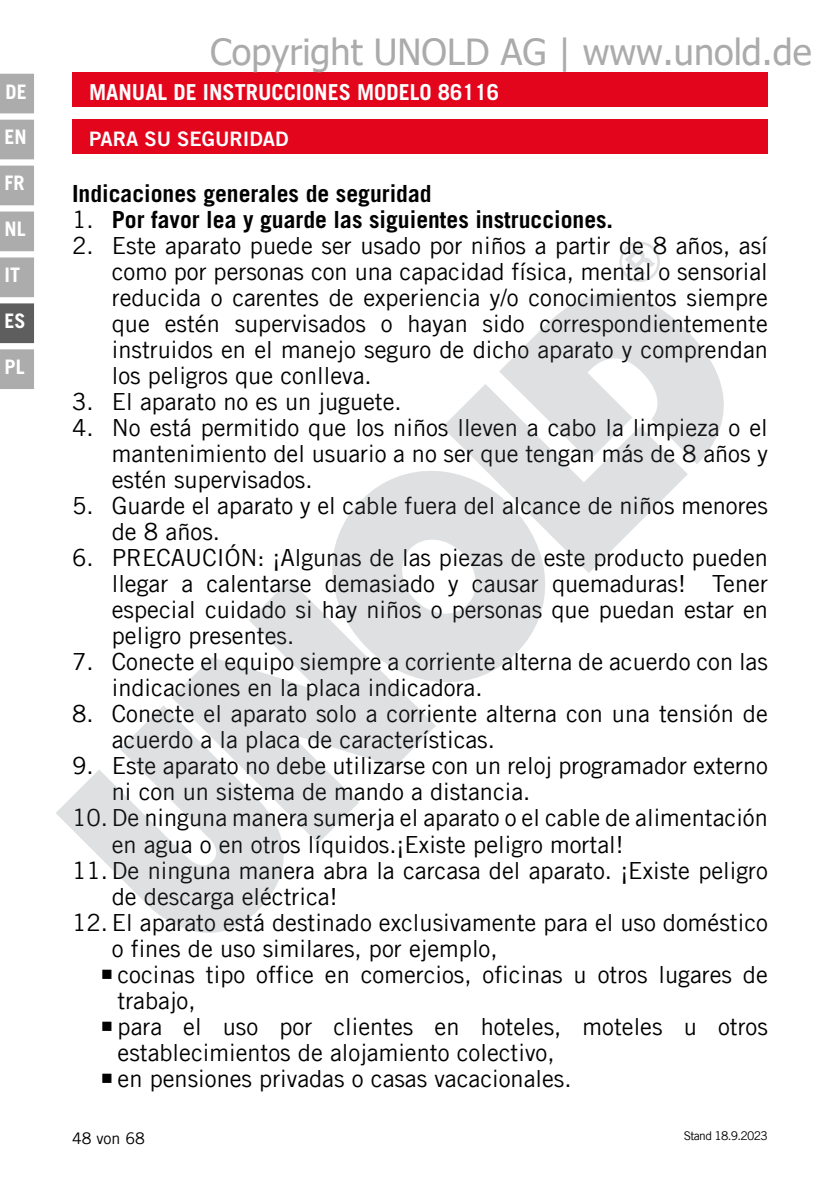
<style>
.page{position:relative;width:840px;height:1191px;background:#fff}
.page>*{position:absolute;margin:0;border:0;box-sizing:border-box;transform-origin:0 0}
.t1{font:36px "Tahoma";color:#ababab}
.t2{font:23.6px/26px "Trade Gothic LT Com";color:#000}
.t3{font:700 23.6px "Trade Gothic LT Com";color:#000}
.t4{font:700 22px "Trade Gothic LT Com";color:#fff}
.t5{font:20px "Trade Gothic LT Com Bd 2";color:#fff}
.t6{font:700 20px "Trade Gothic LT Com";color:#fff}
.t7{font:16px "Trade Gothic LT Com";color:#000}
.t8{font:12px "Trade Gothic LT Com";letter-spacing:-.055em;color:#000}
.s1{font-weight:400}
</style>
<div class="page">
<div style="left:0;top:74px;width:34px;height:39px;background:#acacac"></div>
<div style="left:0;top:120px;width:34px;height:39px;background:#acacac"></div>
<div style="left:0;top:166px;width:34px;height:39px;background:#acacac"></div>
<div style="left:0;top:211px;width:34px;height:40px;background:#acacac"></div>
<div style="left:0;top:257px;width:34px;height:40px;background:#acacac"></div>
<div style="left:0;top:303px;width:34px;height:40px;background:#5f5e5e"></div>
<div style="left:0;top:349px;width:34px;height:40px;background:#acacac"></div>
<div style="left:72px;top:72px;width:695px;height:34px;background:#e3051b"></div>
<div style="left:72px;top:119px;width:695px;height:34px;background:#e3051b"></div>
<svg style="left:543px;top:293px;width:181px;height:182px;fill:#dee0e1"></svg>
<svg style="left:442px;top:328px;width:245px;height:245px;fill:#dee0e1"></svg>
<svg style="left:332px;top:428px;width:255px;height:254px;fill:#dee0e1"></svg>
<svg style="left:172px;top:579px;width:264px;height:264px;fill:#dee0e1"></svg>
<svg style="left:56px;top:702px;width:260px;height:231px;fill:#dee0e1"></svg>
<svg style="left:619px;top:241px;width:41px;height:41px"></svg>
<p class="t6" style="left:6px;top:80px;width:23px">DE</p>
<p class="t6" style="left:5px;top:125px;width:24px">EN</p>
<p class="t6" style="left:5px;top:171px;width:22px">FR</p>
<p class="t6" style="left:5px;top:217px;width:23px">NL</p>
<p class="t6" style="left:5px;top:262px;width:17px">IT</p>
<p class="t6" style="left:5px;top:308px;width:23px">ES</p>
<p class="t6" style="left:5px;top:354px;width:22px">PL</p>
<h1 class="t1" style="left:210px;top:27px;width:602px">Copyright UNOLD AG | www.unold.de</h1>
<p class="t4" style="left:89px;top:78px;width:411px">MANUAL DE INSTRUCCIONES MODELO 86116</p>
<p class="t5" style="left:89px;top:126px;width:201px">PARA SU SEGURIDAD</p>
<p class="t3" style="left:72px;top:179px;width:361px">Indicaciones generales de seguridad</p>
<p class="t3" style="left:72px;top:205px;width:542px"><span class="s1">1.</span> Por favor lea y guarde las siguientes instrucciones.</p>
<p class="t2" style="left:112px;top:232px;width:657px;text-align:justify;text-indent:-40px">2. Este aparato puede ser usado por niños a partir de 8 años, así como por personas con una capacidad física, mental o sensorial reducida o carentes de experiencia y/o conocimientos siempre que estén supervisados o hayan sido correspondientemente instruidos en el manejo seguro de dicho aparato y comprendan los peligros que conlleva.</p>
<p class="t2" style="left:72px;top:388px;width:331px">3. El aparato no es un juguete.</p>
<p class="t2" style="left:112px;top:414px;width:657px;text-align:justify;text-indent:-40px">4. No está permitido que los niños lleven a cabo la limpieza o el mantenimiento del usuario a no ser que tengan más de 8 años y estén supervisados.</p>
<p class="t2" style="left:112px;top:492px;width:657px;text-indent:-40px">5. Guarde el aparato y el cable fuera del alcance de niños menores de 8 años.</p>
<p class="t2" style="left:112px;top:544px;width:657px;text-align:justify;text-indent:-40px">6. PRECAUCIÓN: ¡Algunas de las piezas de este producto pueden llegar a calentarse demasiado y causar quemaduras! Tener especial cuidado si hay niños o personas que puedan estar en peligro presentes.</p>
<p class="t2" style="left:112px;top:648px;width:657px;text-indent:-40px">7. Conecte el equipo siempre a corriente alterna de acuerdo con las indicaciones en la placa indicadora.</p>
<p class="t2" style="left:112px;top:700px;width:657px;text-indent:-40px">8. Conecte el aparato solo a corriente alterna con una tensión de acuerdo a la placa de características.</p>
<p class="t2" style="left:72px;top:752px;width:697px">9. Este aparato no debe utilizarse con un reloj programador externo</p>
<p class="t2" style="left:112px;top:778px;width:420px">ni con un sistema de mando a distancia.</p>
<p class="t2" style="left:72px;top:804px;width:697px">10.De ninguna manera sumerja el aparato o el cable de alimentación</p>
<p class="t2" style="left:112px;top:830px;width:513px">en agua o en otros líquidos.¡Existe peligro mortal!</p>
<p class="t2" style="left:112px;top:857px;width:657px;text-indent:-40px">11. De ninguna manera abra la carcasa del aparato. ¡Existe peligro de descarga eléctrica!</p>
<p class="t2" style="left:112px;top:909px;width:657px;text-indent:-40px">12. El aparato está destinado exclusivamente para el uso doméstico o fines de uso similares, por ejemplo,<br>cocinas tipo office en comercios, oficinas u otros lugares de trabajo,<br>para el uso por clientes en hoteles, moteles u otros establecimientos de alojamiento colectivo,<br>en pensiones privadas o casas vacacionales.</p>
<p class="t7" style="left:72px;top:1128px;width:74px">48 von 68</p>
<p class="t8" style="left:683px;top:1128px;width:85px">Stand 18.9.2023</p>
</div>
